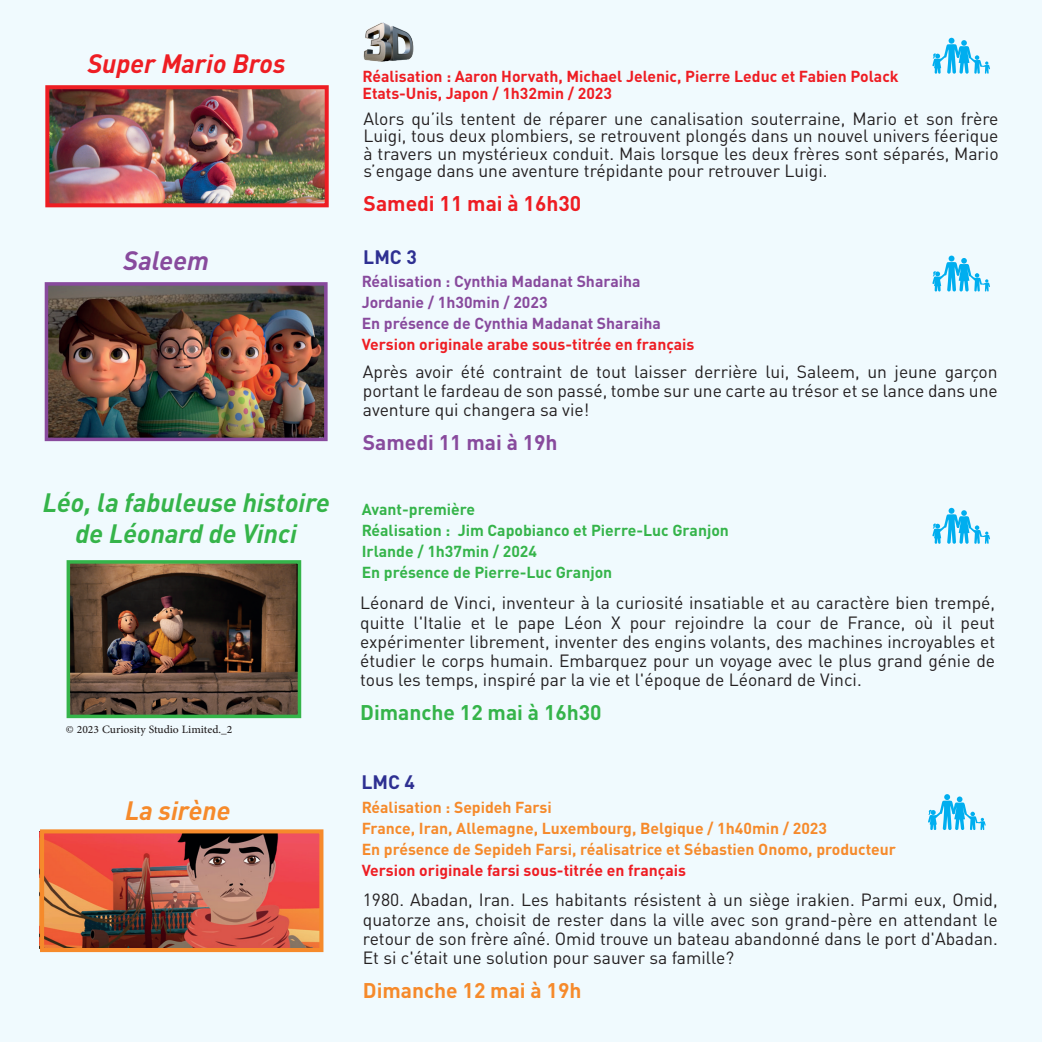
<style>
.page{position:relative;width:1042px;height:1042px;background:#f0fafe}
.page>*{position:absolute;margin:0;border:0;box-sizing:border-box;transform-origin:0 0}
.t1{font:italic 700 26.25px/31.5px "DIN Pro";color:#35b44a;text-align:center}
.t2{font:italic 700 26.25px "DIN Pro";color:#ee1d23}
.t3{font:italic 700 26.25px "DIN Pro";color:#f68a2b}
.t4{font:italic 700 26.25px "DIN Pro";color:#884a9d}
.t5{font:700 21px "DIN Pro";color:#35b44a}
.t6{font:700 21px "DIN Pro";color:#f68a2b}
.t7{font:700 21px "DIN Pro";color:#ee1d23}
.t8{font:700 21px "DIN Pro";color:#884a9d}
.t9{font:700 19.25px "DIN Pro";color:#2e3092}
.t10{font:17.5px/19.2px "DIN Pro";color:#231f20;text-align:justify}
.t11{font:700 15.75px/17.5px "DIN Pro";color:#ee1d23}
.t12{font:700 15.75px/21px "DIN Pro";color:#f68a2b}
.t13{font:700 15.75px/21px "DIN Pro";color:#35b44a}
.t14{font:700 15.75px/21px "DIN Pro";color:#884a9d}
.t15{font:15.75px "Adobe Arabic";color:#231f20}
</style>
<div class="page">
<img style="left:363px;top:22px;width:51px;height:40px">
<svg style="left:932px;top:38px;width:58px;height:36px"></svg>
<svg style="left:932px;top:256px;width:58px;height:36px"></svg>
<svg style="left:932px;top:508px;width:58px;height:36px"></svg>
<svg style="left:928px;top:794px;width:57px;height:36px"></svg>
<img style="left:50px;top:90px;width:274px;height:112px">
<div style="left:45px;top:85px;width:284px;height:122px;border:4px solid #ee1d23"></div>
<img style="left:50px;top:287px;width:273px;height:149px">
<div style="left:45px;top:282px;width:283px;height:159px;border:4px solid #884a9d"></div>
<img style="left:72px;top:565px;width:224px;height:148px">
<div style="left:67px;top:560px;width:234px;height:158px;border:4px solid #35b44a"></div>
<img style="left:45px;top:834px;width:273px;height:113px">
<div style="left:40px;top:829px;width:283px;height:123px;border:4px solid #f68a2b"></div>
<h1 class="t2" style="left:87px;top:42px;width:200px">Super Mario Bros</h1>
<h1 class="t4" style="left:123px;top:239px;width:87px">Saleem</h1>
<h1 class="t1" style="left:43px;top:483px;width:289px">Léo, la fabuleuse histoire de Léonard de Vinci</h1>
<p class="t15" style="left:66px;top:718px;width:168px">© 2023 Curiosity Studio Limited._2</p>
<h1 class="t3" style="left:125px;top:789px;width:107px">La sirène</h1>
<p class="t11" style="left:362px;top:65px;width:538px">Réalisation : Aaron Horvath, Michael Jelenic, Pierre Leduc et Fabien Polack<br>Etats-Unis, Japon / 1h32min / 2023</p>
<p class="t10" style="left:364px;top:108px;width:636px;line-height:17.5px">Alors qu’ils tentent de réparer une canalisation souterraine, Mario et son frère Luigi, tous deux plombiers, se retrouvent plongés dans un nouvel univers féerique à travers un mystérieux conduit. Mais lorsque les deux frères sont séparés, Mario s’engage dans une aventure trépidante pour retrouver Luigi.</p>
<p class="t7" style="left:364px;top:186px;width:219px">Samedi 11 mai à 16h30</p>
<p class="t9" style="left:363px;top:241px;width:55px">LMC 3</p>
<p class="t14" style="left:362px;top:269px;width:301px">Réalisation : Cynthia Madanat Sharaiha<br>Jordanie / 1h30min / 2023<br>En présence de Cynthia Madanat Sharaiha</p>
<p class="t11" style="left:362px;top:334px;width:334px">Version originale arabe sous-titrée en français</p>
<p class="t10" style="left:363px;top:360px;width:636px">Après avoir été contraint de tout laisser derrière lui, Saleem, un jeune garçon portant le fardeau de son passé, tombe sur une carte au trésor et se lance dans une aventure qui changera sa vie!</p>
<p class="t8" style="left:363px;top:425px;width:196px">Samedi 11 mai à 19h</p>
<p class="t13" style="left:362px;top:496px;width:369px">Avant-première<br>Réalisation : Jim Capobianco et Pierre-Luc Granjon<br>Irlande / 1h37min / 2024<br>En présence de Pierre-Luc Granjon</p>
<p class="t10" style="left:360px;top:591px;width:636px">Léonard de Vinci, inventeur à la curiosité insatiable et au caractère bien trempé, quitte l'Italie et le pape Léon X pour rejoindre la cour de France, où il peut expérimenter librement, inventer des engins volants, des machines incroyables et étudier le corps humain. Embarquez pour un voyage avec le plus grand génie de tous les temps, inspiré par la vie et l'époque de Léonard de Vinci.</p>
<p class="t5" style="left:360px;top:695px;width:243px">Dimanche 12 mai à 16h30</p>
<p class="t9" style="left:361px;top:765px;width:55px">LMC 4</p>
<p class="t12" style="left:362px;top:795px;width:536px">Réalisation : Sepideh Farsi<br>France, Iran, Allemagne, Luxembourg, Belgique / 1h40min / 2023<br>En présence de Sepideh Farsi, réalisatrice et Sébastien Onomo, producteur</p>
<p class="t11" style="left:362px;top:860px;width:326px">Version originale farsi sous-titrée en français</p>
<p class="t10" style="left:363px;top:889px;width:636px">1980. Abadan, Iran. Les habitants résistent à un siège irakien. Parmi eux, Omid, quatorze ans, choisit de rester dans la ville avec son grand-père en attendant le retour de son frère aîné. Omid trouve un bateau abandonné dans le port d'Abadan.<br>Et si c'était une solution pour sauver sa famille?</p>
<p class="t6" style="left:363px;top:973px;width:220px">Dimanche 12 mai à 19h</p>
</div>
